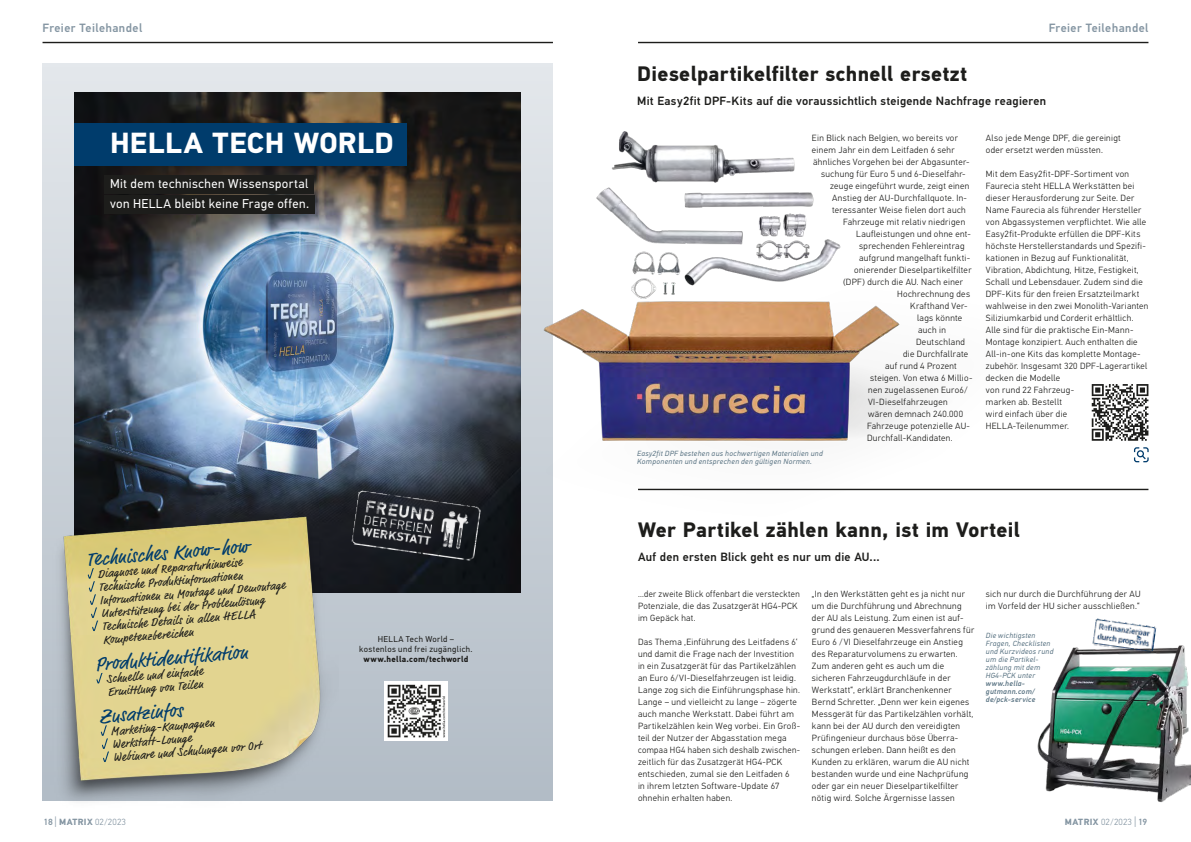
<style>
.page{position:relative;width:1191px;height:842px;background:#fff}
.page>*{position:absolute;margin:0;border:0;box-sizing:border-box;transform-origin:0 0}
.Head_21_24{font:700 29.2px "Hella DIN Universal";letter-spacing:.015em;color:#fff}
.Head_21_24-2{font:700 21px "Hella DIN Universal";letter-spacing:.015em;color:#1d1d1b}
.Text_9_12{font:19.7px "Market Pro";color:#003c6c}
.Head_21_24-3{font:12.8px "Hella DIN Universal";letter-spacing:.035em;color:#fff}
.Text_9_12-2{font:12px/13px "Market Pro";color:#1d1d1b}
.Head_12_15{font:500 12px "Hella DIN Universal";letter-spacing:.025em;color:#1d1d1b}
.Kolumnentitel_L{font:500 12px "Hella DIN Universal";letter-spacing:.04em;color:#8495a2}
.Kolumnentitel_R{font:500 12px "Hella DIN Universal";letter-spacing:.04em;color:#8495a2}
.Text_9_12-3{font:300 9px/12px "Hella DIN Universal";letter-spacing:.04em;color:#1d1d1b}
.Text_9_12-4{font:300 9px/12px "Hella DIN Universal";letter-spacing:.04em;color:#1d1d1b;scale:.96 1}
.t1{font:300 9px "Hella DIN Universal";letter-spacing:.02em;color:#8495a2}
.Text_8_5_12{font:8.5px/10px "Hella DIN Universal";letter-spacing:.045em;color:#1d1d1b;text-align:center}
.Text_7_7_5_bildunter{font:italic 7.5px/8px "Hella DIN Universal";letter-spacing:.04em;color:#5e7786}
.s1{font-weight:700}
.s2{font-weight:500}
.s3{font-size:12px}
</style>
<div class="page">
<hr style="left:638px;top:42px;width:510px;height:1px;background:#1d1d1b">
<hr style="left:43px;top:42px;width:510px;height:1px;background:#1d1d1b">
<div style="left:43px;top:63px;width:510px;height:738px;background:linear-gradient(to bottom,#e3e7eb,#b2bcc6)"></div>
<img style="left:75px;top:93px;width:446px;height:499px">
<img style="left:43px;top:513px;width:296px;height:288px">
<svg style="left:88px;top:568px;width:10px;height:63px"></svg>
<svg style="left:96px;top:673px;width:7px;height:10px"></svg>
<svg style="left:101px;top:725px;width:8px;height:37px"></svg>
<img style="left:385px;top:682px;width:62px;height:59px">
<img style="left:351px;top:490px;width:130px;height:71px">
<img style="left:523px;top:132px;width:568px;height:407px">
<svg style="left:1091px;top:384px;width:57px;height:57px"></svg>
<img style="left:1037px;top:628px;width:154px;height:175px">
<img style="left:1092px;top:618px;width:64px;height:35px">
<hr style="left:638px;top:489px;width:510px;height:1px;background:#1d1d1b">
<svg style="left:1133px;top:447px;width:16px;height:16px"></svg>
<div style="left:75px;top:123px;width:332px;height:43px;background:#003c6c"></div>
<div style="left:104px;top:175px;width:210px;height:19px;background:#1d1d1b"></div>
<div style="left:104px;top:195px;width:211px;height:19px;background:#1d1d1b"></div>
<p class="Kolumnentitel_L" style="left:43px;top:20px;width:101px">Freier Teilehandel</p>
<p class="Kolumnentitel_R" style="left:1048px;top:20px;width:101px">Freier Teilehandel</p>
<p class="Head_21_24" style="left:110px;top:124px;width:285px">HELLA TECH WORLD</p>
<p class="Head_21_24-3" style="left:110px;top:176px;width:200px">Mit dem technischen Wissensportal</p>
<p class="Head_21_24-3" style="left:110px;top:196px;width:200px">von HELLA bleibt keine Frage offen.</p>
<p class="Text_9_12" style="left:85px;top:546px;width:163px;rotate:-5deg">Technisches Know-how</p>
<p class="Text_9_12-2" style="left:97px;top:568px;width:146px;rotate:-5deg">Diagnose und Reparaturhinweise</p>
<p class="Text_9_12-2" style="left:98px;top:582px;width:146px;rotate:-5deg">Technische Produktinformationen</p>
<p class="Text_9_12-2" style="left:99px;top:595px;width:187px;rotate:-5deg">Informationen zu Montage und Demontage</p>
<p class="Text_9_12-2" style="left:101px;top:608px;width:165px;rotate:-5deg">Unterstützung bei der Problemlösung</p>
<p class="Text_9_12-2" style="left:102px;top:621px;width:155px;rotate:-5deg">Technische Details in allen HELLA<br>Kompetenzbereichen</p>
<p class="Text_9_12" style="left:94px;top:651px;width:155px;rotate:-5deg">Produktidentifikation</p>
<p class="Text_9_12-2" style="left:106px;top:673px;width:98px;rotate:-5deg">Schnelle und einfache<br>Ermittlung von Teilen</p>
<p class="Text_9_12" style="left:98px;top:703px;width:85px;rotate:-5deg">Zusatzinfos</p>
<p class="Text_9_12-2" style="left:110px;top:726px;width:105px;rotate:-5deg">Marketing-Kampagnen</p>
<p class="Text_9_12-2" style="left:111px;top:739px;width:81px;rotate:-5deg">Werkstatt-Lounge</p>
<p class="Text_9_12-2" style="left:113px;top:752px;width:150px;rotate:-5deg">Webinare und Schulungen vor Ort</p>
<p class="Text_8_5_12" style="left:359px;top:635px;width:115px">HELLA Tech World – kostenlos und frei zugänglich. <span class="s1">www.hella.com/techworld</span></p>
<p class="Head_21_24-2" style="left:637px;top:60px;width:331px">Dieselpartikelfilter schnell ersetzt</p>
<p class="Head_12_15" style="left:637px;top:93px;width:410px">Mit Easy2fit DPF-Kits auf die voraussichtlich steigende Nachfrage reagieren</p>
<p class="Text_9_12-3" style="left:812px;top:132px;width:147px">Ein Blick nach Belgien, wo bereits vor</p>
<p class="Text_9_12-3" style="left:812px;top:144px;width:144px">einem Jahr ein dem Leitfaden 6 sehr</p>
<p class="Text_9_12-3" style="left:813px;top:156px;width:158px">ähnliches Vorgehen bei der Abgasunter-</p>
<p class="Text_9_12-3" style="left:821px;top:168px;width:146px">suchung für Euro 5 und 6-Dieselfahr-</p>
<p class="Text_9_12-3" style="left:830px;top:180px;width:141px">zeuge eingeführt wurde, zeigt einen</p>
<p class="Text_9_12-3" style="left:832px;top:192px;width:136px">Anstieg der AU-Durchfallquote. In-</p>
<p class="Text_9_12-3" style="left:832px;top:204px;width:135px">teressanter Weise fielen dort auch</p>
<p class="Text_9_12-3" style="left:843px;top:216px;width:124px">Fahrzeuge mit relativ niedrigen</p>
<p class="Text_9_12-3" style="left:856px;top:228px;width:116px">Laufleistungen und ohne ent-</p>
<p class="Text_9_12-3" style="left:859px;top:240px;width:107px">sprechenden Fehlereintrag</p>
<p class="Text_9_12-3" style="left:859px;top:252px;width:113px">aufgrund mangelhaft funkti-</p>
<p class="Text_9_12-3" style="left:854px;top:264px;width:119px">onierender Dieselpartikelfilter</p>
<p class="Text_9_12-3" style="left:843px;top:276px;width:121px">(DPF) durch die AU. Nach einer</p>
<p class="Text_9_12-3" style="left:897px;top:288px;width:74px">Hochrechnung des</p>
<p class="Text_9_12-3" style="left:910px;top:300px;width:59px">Krafthand Ver-</p>
<p class="Text_9_12-3" style="left:917px;top:312px;width:47px">lags könnte</p>
<p class="Text_9_12-3" style="left:918px;top:324px;width:29px">auch in</p>
<p class="Text_9_12-3" style="left:916px;top:336px;width:50px">Deutschland</p>
<p class="Text_9_12-3" style="left:903px;top:348px;width:67px">die Durchfallrate</p>
<p class="Text_9_12-3" style="left:885px;top:360px;width:73px">auf rund 4 Prozent</p>
<p class="Text_9_12-3" style="left:870px;top:372px;width:104px">steigen. Von etwa 6 Millio-</p>
<p class="Text_9_12-3" style="left:868px;top:384px;width:101px">nen zugelassenen Euro6/</p>
<p class="Text_9_12-3" style="left:868px;top:396px;width:81px">VI-Dieselfahrzeugen</p>
<p class="Text_9_12-3" style="left:868px;top:408px;width:96px">wären demnach 240.000</p>
<p class="Text_9_12-3" style="left:867px;top:420px;width:104px">Fahrzeuge potenzielle AU-</p>
<p class="Text_9_12-3" style="left:867px;top:432px;width:87px">Durchfall-Kandidaten.</p>
<p class="Text_7_7_5_bildunter" style="left:637px;top:449px;width:187px">Easy2fit DPF bestehen aus hochwertigen Materialien und<br>Komponenten und entsprechen den gültigen Normen.</p>
<p class="Text_9_12-3" style="left:986px;top:132px;width:136px">Also jede Menge DPF, die gereinigt oder ersetzt werden müssten.</p>
<p class="Text_9_12-3" style="left:986px;top:168px;width:164px">Mit dem Easy2fit-DPF-Sortiment von Faurecia steht HELLA Werkstätten bei dieser Herausforderung zur Seite. Der Name Faurecia als führender Hersteller von Abgassystemen verpflichtet. Wie alle Easy2fit-Produkte erfüllen die DPF-Kits höchste Herstellerstandards und Spezifi&shy;kationen in Bezug auf Funktionalität, Vibration, Abdichtung, Hitze, Festigkeit, Schall und Lebensdauer. Zudem sind die DPF-Kits für den freien Ersatzteilmarkt wahlweise in den zwei Monolith-Varianten Siliziumkarbid und Corderit erhältlich.<br>Alle sind für die praktische Ein-Mann-Montage konzipiert. Auch enthalten die All-in-one Kits das komplette Montage&shy;zubehör. Insgesamt 320 DPF-Lagerartikel decken die Modelle<br>von rund 22 Fahrzeug-<br>marken ab. Bestellt<br>wird einfach über die HELLA-Teilenummer.</p>
<p class="Head_21_24-2" style="left:638px;top:516px;width:383px">Wer Partikel zählen kann, ist im Vorteil</p>
<p class="Head_12_15" style="left:638px;top:549px;width:243px">Auf den ersten Blick geht es nur um die AU...</p>
<p class="Text_9_12-4" style="left:638px;top:588px;width:170px">...der zweite Blick offenbart die versteckten<br>Potenziale, die das Zusatzgerät HG4-PCK im Gepäck hat.</p>
<p class="Text_9_12-3" style="left:638px;top:636px;width:164px">Das Thema ‚Einführung des Leitfadens 6‘ und damit die Frage nach der Investition in ein Zusatzgerät für das Partikelzählen an Euro 6/VI-Dieselfahrzeugen ist leidig.<br>Lange zog sich die Einführungsphase hin.<br>Lange – und vielleicht zu lange − zögerte auch manche Werkstatt. Dabei führt am Partikelzählen kein Weg vorbei. Ein Groß&shy;teil der Nutzer der Abgasstation mega compaa HG4 haben sich deshalb zwischen&shy;zeitlich für das Zusatzgerät HG4-PCK entschieden, zumal sie den Leitfaden 6<br>in ihrem letzten Software-Update 67 ohnehin erhalten haben.</p>
<p class="Text_9_12-3" style="left:812px;top:588px;width:164px">„In den Werkstätten geht es ja nicht nur um die Durchführung und Abrechnung der AU als Leistung. Zum einen ist auf&shy;grund des genaueren Messverfahrens für Euro 6 /VI Dieselfahrzeuge ein Anstieg des Reparaturvolumens zu erwarten.<br>Zum anderen geht es auch um die sicheren Fahrzeugdurchläufe in der Werkstatt“, erklärt Branchenkenner Bernd Schretter. „Denn wer kein eigenes Messgerät für das Partikelzählen vorhält, kann bei der AU durch den vereidigten Prüfingenieur durchaus böse Überra&shy;schungen erleben. Dann heißt es den Kunden zu erklären, warum die AU nicht bestanden wurde und eine Nachprüfung oder gar ein neuer Dieselpartikelfilter nötig wird. Solche Ärgernisse lassen</p>
<p class="Text_9_12-3" style="left:986px;top:588px;width:156px">sich nur durch die Durchführung der AU im Vorfeld der HU sicher ausschließen.“</p>
<p class="Text_7_7_5_bildunter" style="left:986px;top:632px;width:66px">Die wichtigsten<br>Fragen, Checklisten</p>
<p class="Text_7_7_5_bildunter" style="left:986px;top:648px;width:69px">und Kurzvideos rund um die Partikel&shy;zählung mit dem<br>HG4-PCK unter <span class="s2">www.hella&shy;gutmann.com/ de/pck-service</span></p>
<p class="t1" style="left:44px;top:816px;width:84px"><span class="s2">18</span> <span class="s3">|</span> <span class="s1">MATRIX</span> 02/2023</p>
<p class="t1" style="left:1065px;top:816px;width:84px"><span class="s1">MATRIX</span> 02/2023 <span class="s3">|</span> <span class="s2">19</span></p>
</div>
